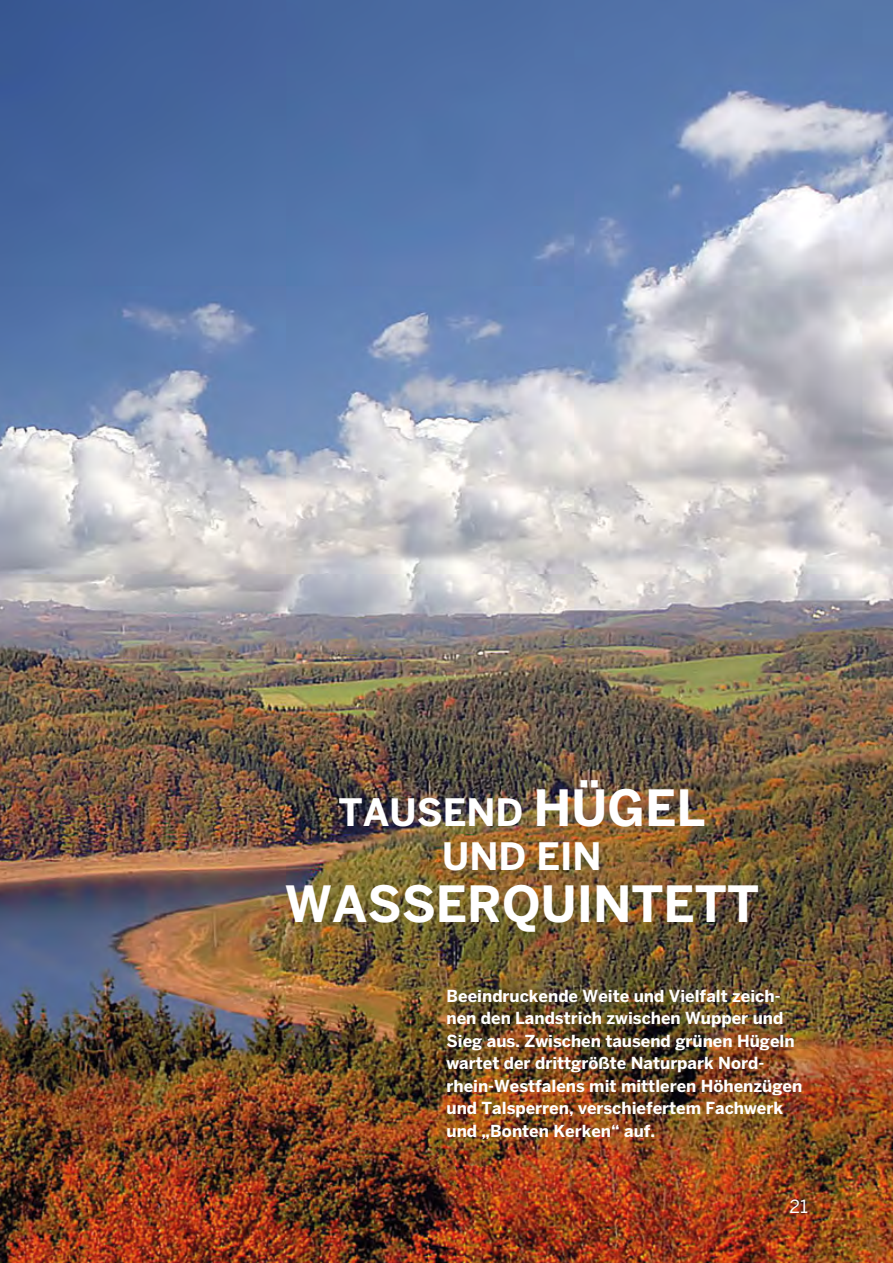
<style>
.page{position:relative;width:893px;height:1263px;background:#fff}
.page>*{position:absolute;margin:0;border:0;box-sizing:border-box;transform-origin:0 0}
.t1{font:700 49.5px "Benton Sans";color:#fff}
.t2{font:700 37.5px/43.5px "Benton Sans";color:#fff;text-align:center}
.t3{font:18px "Benton Sans";color:#fff}
.t4{font:700 16.5px/22.5px "Benton Sans";color:#fff}
.s1{font-size:49.5px}
</style>
<div class="page">
<img style="left:0;top:0;width:893px;height:1263px">
<h2 class="t2" style="left:338px;top:790px;width:368px">TAUSEND <span class="s1">HÜGEL<br></span>UND EIN</h2>
<h1 class="t1" style="left:285px;top:875px;width:476px">WASSERQUINTETT</h1>
<p class="t4" style="left:446px;top:984px;width:336px">Beeindruckende Weite und Vielfalt zeich-</p>
<p class="t4" style="left:446px;top:1007px;width:350px">nen den Landstrich zwischen Wupper und<br>Sieg aus. Zwischen tausend grünen Hügeln</p>
<p class="t4" style="left:446px;top:1074px;width:357px">rhein-Westfalens mit mittleren Höhenzügen und Talsperren, verschiefertem Fachwerk und „Bonten Kerken“ auf.</p>
<p class="t4" style="left:446px;top:1052px;width:319px">wartet der drittgrößte Naturpark Nord-</p>
<p class="t3" style="left:789px;top:1195px;width:20px">21</p>
</div>
